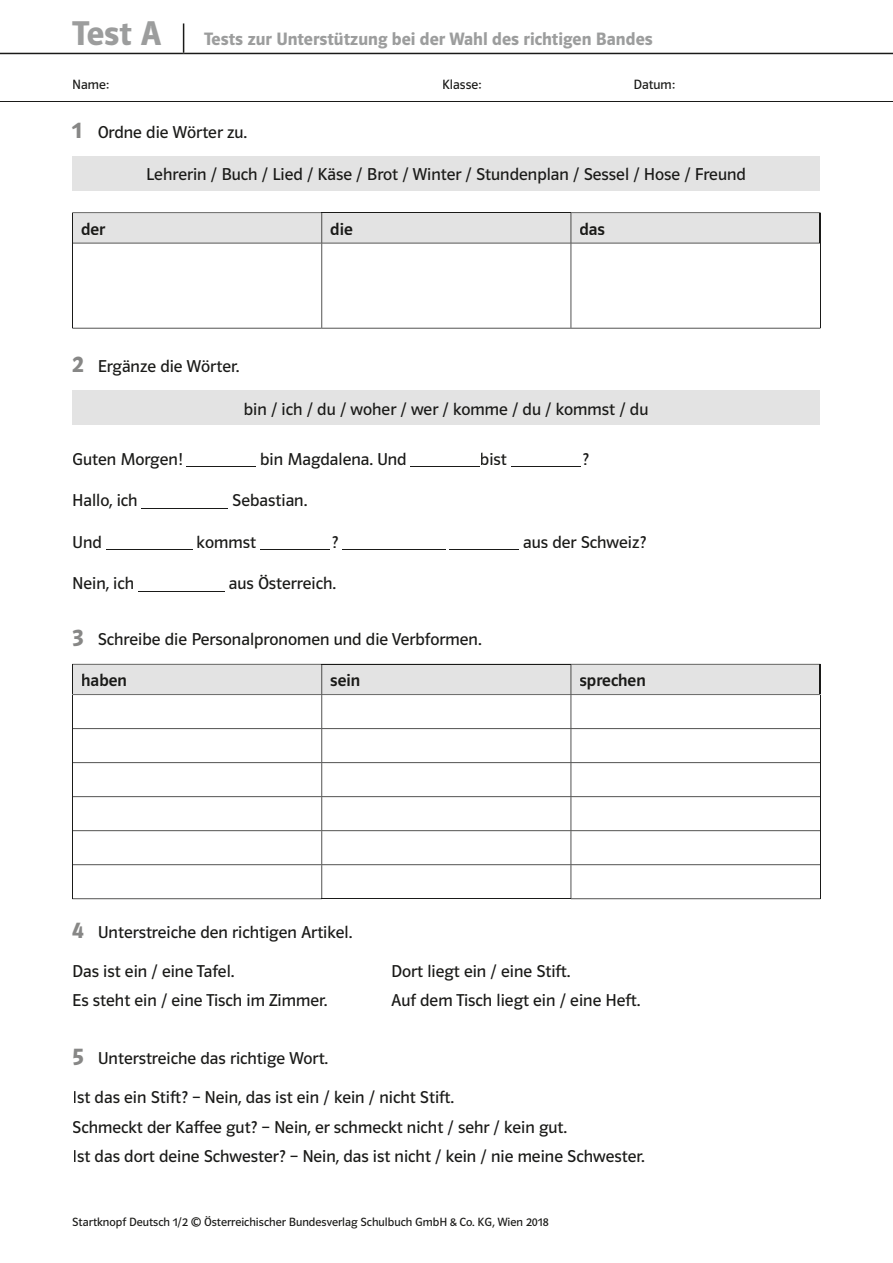
<style>
.page{position:relative;width:893px;height:1263px;background:#fff}
.page>*{position:absolute;margin:0;border:0;box-sizing:border-box;transform-origin:0 0}
.t1{font:18px "Polo ST11 K Hfett";color:#9c9d9d}
.t2{font:17.25px/29.2px "Polo ST11 K Buch";color:#1a1a18}
.t3{font:17.25px "Polo ST11 K Krftg";color:#1a1a18}
.t4{font:13.5px "Polo ST11 K Buch";color:#1a1a18}
.t5{font:12px "Polo ST11 K Buch";color:#1a1a18}
.s1{font-size:34.5px}
.s2{font-family:"Polo ST11 K Hfett";font-size:24px;color:#878786}
</style>
<div class="page">
<hr style="left:0;top:101px;width:893px;height:1px;background:#1a1a18">
<hr style="left:183px;top:23px;width:1px;height:30px;background:#1a1a18">
<svg style="left:0;top:53px;width:893px;height:1px"></svg>
<hr style="left:187px;top:466px;width:69px;height:1px;background:#1a1a18">
<hr style="left:411px;top:466px;width:69px;height:1px;background:#1a1a18">
<hr style="left:511px;top:466px;width:69px;height:1px;background:#1a1a18">
<hr style="left:142px;top:508px;width:86px;height:1px;background:#1a1a18">
<hr style="left:106px;top:549px;width:86px;height:1px;background:#1a1a18">
<hr style="left:260px;top:549px;width:69px;height:1px;background:#1a1a18">
<hr style="left:342px;top:549px;width:104px;height:1px;background:#1a1a18">
<hr style="left:450px;top:549px;width:69px;height:1px;background:#1a1a18">
<hr style="left:138px;top:591px;width:87px;height:1px;background:#1a1a18">
<div style="left:72px;top:157px;width:748px;height:34px;background:#e3e3e3"></div>
<hr style="left:820px;top:213px;width:1px;height:30px;background:#1a1a18">
<hr style="left:820px;top:243px;width:1px;height:85px;background:#1a1a18">
<svg style="left:72px;top:212px;width:748px;height:117px"></svg>
<div style="left:82px;top:222px;width:24px;height:13px;background:#e3e3e3"></div>
<div style="left:331px;top:222px;width:21px;height:13px;background:#e3e3e3"></div>
<div style="left:580px;top:222px;width:25px;height:13px;background:#e3e3e3"></div>
<div style="left:72px;top:391px;width:748px;height:34px;background:#e3e3e3"></div>
<svg style="left:72px;top:664px;width:749px;height:235px"></svg>
<div style="left:82px;top:674px;width:44px;height:12px;background:#e3e3e3"></div>
<div style="left:331px;top:674px;width:28px;height:12px;background:#e3e3e3"></div>
<div style="left:580px;top:674px;width:65px;height:15px;background:#e3e3e3"></div>
<p class="t1" style="left:72px;top:29px;width:582px"><span class="s1">Test A</span> Tests zur Unterstützung bei der Wahl des richtigen Bandes</p>
<p class="t4" style="left:72px;top:77px;width:38px">Name:</p>
<p class="t4" style="left:442px;top:77px;width:41px">Klasse:</p>
<p class="t4" style="left:634px;top:77px;width:43px">Datum:</p>
<p class="t2" style="left:72px;top:118px;width:176px"><span class="s2">1</span> Ordne die Wörter zu.</p>
<p class="t2" style="left:146px;top:160px;width:601px">Lehrerin / Buch / Lied / Käse / Brot / Winter / Stundenplan / Sessel / Hose / Freund</p>
<p class="t3" style="left:81px;top:219px;width:26px">der</p>
<p class="t3" style="left:330px;top:219px;width:24px">die</p>
<p class="t3" style="left:579px;top:219px;width:27px">das</p>
<p class="t2" style="left:72px;top:352px;width:169px"><span class="s2">2</span> Ergänze die Wörter.</p>
<p class="t2" style="left:244px;top:394px;width:406px">bin / ich / du / woher / wer / komme / du / kommst / du</p>
<p class="t2" style="left:72px;top:444px;width:112px">Guten Morgen!</p>
<p class="t2" style="left:260px;top:444px;width:148px">bin Magdalena. Und</p>
<p class="t2" style="left:480px;top:444px;width:28px">bist</p>
<p class="t2" style="left:582px;top:444px;width:8px">?</p>
<p class="t2" style="left:72px;top:486px;width:67px">Hallo, ich</p>
<p class="t2" style="left:232px;top:486px;width:76px">Sebastian.</p>
<p class="t2" style="left:72px;top:527px;width:31px">Und</p>
<p class="t2" style="left:197px;top:527px;width:61px">kommst</p>
<p class="t2" style="left:331px;top:527px;width:8px">?</p>
<p class="t2" style="left:523px;top:527px;width:124px">aus der Schweiz?</p>
<p class="t2" style="left:72px;top:569px;width:63px">Nein, ich</p>
<p class="t2" style="left:229px;top:569px;width:109px">aus Österreich.</p>
<p class="t2" style="left:72px;top:625px;width:411px"><span class="s2">3</span> Schreibe die Personalpronomen und die Verbformen.</p>
<p class="t3" style="left:81px;top:671px;width:47px">haben</p>
<p class="t3" style="left:330px;top:671px;width:32px">sein</p>
<p class="t3" style="left:579px;top:671px;width:68px">sprechen</p>
<p class="t2" style="left:72px;top:917px;width:281px"><span class="s2">4</span> Unterstreiche den richtigen Artikel.</p>
<p class="t2" style="left:72px;top:956px;width:164px">Das ist ein / eine Tafel.</p>
<p class="t2" style="left:391px;top:956px;width:181px">Dort liegt ein / eine Stift.</p>
<p class="t2" style="left:72px;top:986px;width:257px">Es steht ein / eine Tisch im Zimmer.</p>
<p class="t2" style="left:391px;top:986px;width:250px">Auf dem Tisch liegt ein / eine Heft.</p>
<p class="t2" style="left:72px;top:1044px;width:257px"><span class="s2">5</span> Unterstreiche das richtige Wort.</p>
<p class="t2" style="left:72px;top:1083px;width:574px">Ist das ein Stift? – Nein, das ist ein / kein / nicht Stift.<br>Schmeckt der Kaffee gut? – Nein, er schmeckt nicht / sehr / kein gut.<br>Ist das dort deine Schwester? – Nein, das ist nicht / kein / nie meine Schwester.</p>
<p class="t5" style="left:72px;top:1215px;width:478px">Startknopf Deutsch 1/2 © Österreichischer Bundesverlag Schulbuch GmbH &amp; Co. KG, Wien 2018</p>
</div>
